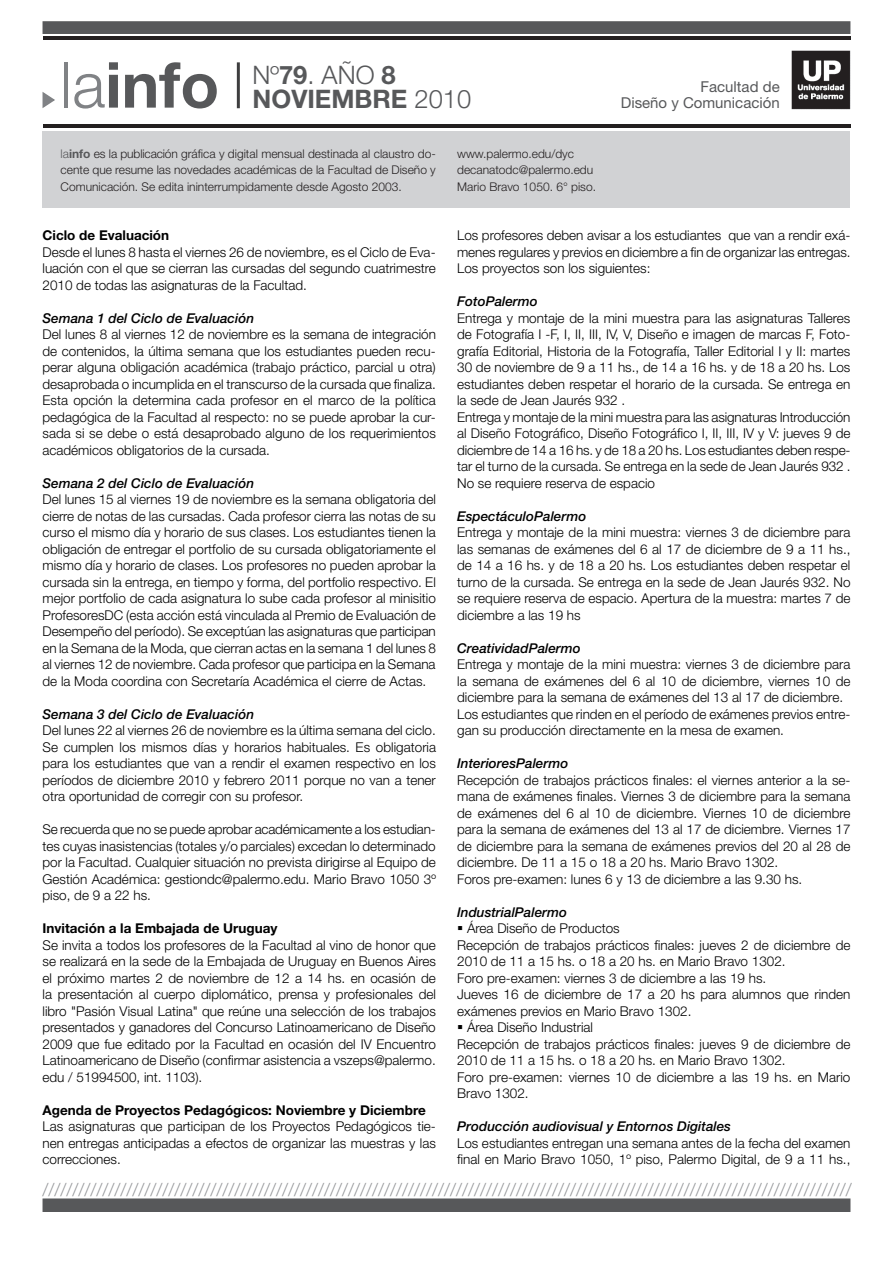
<style>
.page{position:relative;width:893px;height:1263px;background:#fff}
.page>*{position:absolute;margin:0;border:0;box-sizing:border-box;transform-origin:0 0}
.t1{font:700 63.45px "Helvetica Neue";color:#57585a}
.t2{font:700 25.5px "Helvetica Neue";color:#57585a}
.t3{font:300 25.5px "Helvetica Neue";color:#57585a}
.t4{font:300 18px "Helvetica Neue";color:#939598}
.t5{font:15px/16.5px "Helvetica Neue";color:#57585a;text-align:right}
.t6{font:300 13.5px/16.5px "Helvetica Neue";color:#000;text-align:justify}
.t7{font:italic 500 13.5px "Helvetica Neue";color:#000}
.t8{font:700 13.5px "Helvetica Neue";color:#000}
.t9{font:300 12px/16.5px "Helvetica Neue";color:#231f20;text-align:justify}
.s1{font-weight:300;color:#808285}
.s2{font-weight:700}
.s3{font-weight:300}
.s4{color:#57585a}
.s5{font-weight:700;color:#57585a}
</style>
<div class="page">
<div style="left:43px;top:131px;width:807px;height:76px;background:#d1d2d4"></div>
<div style="left:43px;top:1198px;width:807px;height:14px;background:#57585a;border:2px solid #57585a"></div>
<div style="left:43px;top:21px;width:807px;height:13px;background:#57585a;border:2px solid #57585a"></div>
<hr style="left:237px;top:62px;width:3px;height:46px;background:#3e3e3f">
<svg style="left:42px;top:92px;width:13px;height:16px"></svg>
<img style="left:792px;top:51px;width:58px;height:58px">
<hr style="left:43px;top:125px;width:807px;height:3px;background:#231f20">
<hr style="left:43px;top:36px;width:807px;height:3px;background:#231f20">
<h1 class="t1" style="left:61px;top:46px;width:160px"><span class="s1">la</span>info</h1>
<h2 class="t3" style="left:253px;top:59px;width:145px">Nº<span class="s2">79</span>. AÑO <span class="s2">8</span></h2>
<h2 class="t2" style="left:253px;top:83px;width:220px">NOVIEMBRE <span class="s3">2010</span></h2>
<p class="t5" style="left:621px;top:78px;width:160px">Facultad de<br>Diseño y Comunicación</p>
<p class="t9" style="left:61px;top:145px;width:377px"><span class="s4">la</span><span class="s5">info</span> es la publicación gráfica y digital mensual destinada al claustro do&shy;cente que resume las novedades académicas de la Facultad de Diseño y Comunicación. Se edita ininterrumpidamente desde Agosto 2003.</p>
<p class="t9" style="left:457px;top:145px;width:140px;text-align:left">www.palermo.edu/dyc decanatodc@palermo.edu<br>Mario Bravo 1050. 6° piso.</p>
<p class="t6" style="left:457px;top:227px;width:395px">Los profesores deben avisar a los estudiantes que van a rendir exá&shy;menes regulares y previos en diciembre a fin de organizar las entregas.<br>Los proyectos son los siguientes:</p>
<p class="t7" style="left:457px;top:293px;width:82px">FotoPalermo</p>
<p class="t6" style="left:457px;top:309px;width:395px;text-align:left">Entrega y montaje de la mini muestra para las asignaturas Talleres de Fotografía I -F, I, II, III, IV, V, Diseño e imagen de marcas F, Foto&shy;grafía Editorial, Historia de la Fotografía, Taller Editorial I y II: martes 30 de noviembre de 9 a 11 hs., de 14 a 16 hs. y de 18 a 20 hs. Los estudiantes deben respetar el horario de la cursada. Se entrega en la sede de Jean Jaurés 932 .<br>Entrega y montaje de la mini muestra para las asignaturas Introducción al Diseño Fotográfico, Diseño Fotográfico I, II, III, IV y V: jueves 9 de diciembre de 14 a 16 hs. y de 18 a 20 hs. Los estudiantes deben respe&shy;tar el turno de la cursada. Se entrega en la sede de Jean Jaurés 932 .<br>No se requiere reserva de espacio</p>
<p class="t7" style="left:457px;top:508px;width:131px">EspectáculoPalermo</p>
<p class="t6" style="left:457px;top:524px;width:395px">Entrega y montaje de la mini muestra: viernes 3 de diciembre para las semanas de exámenes del 6 al 17 de diciembre de 9 a 11 hs., de 14 a 16 hs. y de 18 a 20 hs. Los estudiantes deben respetar el turno de la cursada. Se entrega en la sede de Jean Jaurés 932. No se requiere reserva de espacio. Apertura de la muestra: martes 7 de diciembre a las 19 hs</p>
<p class="t7" style="left:457px;top:640px;width:125px">CreatividadPalermo</p>
<p class="t6" style="left:457px;top:656px;width:395px;text-align:left">Entrega y montaje de la mini muestra: viernes 3 de diciembre para la semana de exámenes del 6 al 10 de diciembre, viernes 10 de diciembre para la semana de exámenes del 13 al 17 de diciembre.<br>Los estudiantes que rinden en el período de exámenes previos entre&shy;gan su producción directamente en la mesa de examen.</p>
<p class="t7" style="left:457px;top:755px;width:113px">InterioresPalermo</p>
<p class="t6" style="left:457px;top:771px;width:395px;text-align:left">Recepción de trabajos prácticos finales: el viernes anterior a la se&shy;mana de exámenes finales. Viernes 3 de diciembre para la semana de exámenes del 6 al 10 de diciembre. Viernes 10 de diciembre para la semana de exámenes del 13 al 17 de diciembre. Viernes 17 de diciembre para la semana de exámenes previos del 20 al 28 de diciembre. De 11 a 15 o 18 a 20 hs. Mario Bravo 1302.<br>Foros pre-examen: lunes 6 y 13 de diciembre a las 9.30 hs.</p>
<p class="t7" style="left:457px;top:904px;width:112px">IndustrialPalermo</p>
<p class="t6" style="left:457px;top:920px;width:395px;text-align:left">▪ Área Diseño de Productos<br>Recepción de trabajos prácticos finales: jueves 2 de diciembre de 2010 de 11 a 15 hs. o 18 a 20 hs. en Mario Bravo 1302.<br>Foro pre-examen: viernes 3 de diciembre a las 19 hs.<br>Jueves 16 de diciembre de 17 a 20 hs para alumnos que rinden exámenes previos en Mario Bravo 1302.</p>
<p class="t6" style="left:457px;top:1019px;width:395px;text-align:left">▪ Área Diseño Industrial<br>Recepción de trabajos prácticos finales: jueves 9 de diciembre de 2010 de 11 a 15 hs. o 18 a 20 hs. en Mario Bravo 1302.<br>Foro pre-examen: viernes 10 de diciembre a las 19 hs. en Mario Bravo 1302.</p>
<p class="t7" style="left:457px;top:1118px;width:275px">Producción audiovisual y Entornos Digitales</p>
<p class="t6" style="left:457px;top:1134px;width:395px">Los estudiantes entregan una semana antes de la fecha del examen final en Mario Bravo 1050, 1º piso, Palermo Digital, de 9 a 11 hs.,</p>
<h3 class="t4" style="left:43px;top:1179px;width:811px">///////////////////////////////////////////////////////////////////////////////////////////////////////////////////////////////////////</h3>
<p class="t8" style="left:43px;top:227px;width:128px">Ciclo de Evaluación</p>
<p class="t6" style="left:43px;top:243px;width:395px">Desde el lunes 8 hasta el viernes 26 de noviembre, es el Ciclo de Eva&shy;luación con el que se cierran las cursadas del segundo cuatrimestre 2010 de todas las asignaturas de la Facultad.</p>
<p class="t7" style="left:43px;top:310px;width:213px">Semana 1 del Ciclo de Evaluación</p>
<p class="t6" style="left:43px;top:326px;width:395px">Del lunes 8 al viernes 12 de noviembre es la semana de integración de contenidos, la última semana que los estudiantes pueden recu&shy;perar alguna obligación académica (trabajo práctico, parcial u otra) desaprobada o incumplida en el transcurso de la cursada que finaliza.<br>Esta opción la determina cada profesor en el marco de la política pedagógica de la Facultad al respecto: no se puede aprobar la cur&shy;sada si se debe o está desaprobado alguno de los requerimientos académicos obligatorios de la cursada.</p>
<p class="t7" style="left:43px;top:475px;width:213px">Semana 2 del Ciclo de Evaluación</p>
<p class="t6" style="left:43px;top:491px;width:395px">Del lunes 15 al viernes 19 de noviembre es la semana obligatoria del cierre de notas de las cursadas. Cada profesor cierra las notas de su curso el mismo día y horario de sus clases. Los estudiantes tienen la obligación de entregar el portfolio de su cursada obligatoriamente el mismo día y horario de clases. Los profesores no pueden aprobar la cursada sin la entrega, en tiempo y forma, del portfolio respectivo. El mejor portfolio de cada asignatura lo sube cada profesor al minisitio ProfesoresDC (esta acción está vinculada al Premio de Evaluación de Desempeño del período). Se exceptúan las asignaturas que participan en la Semana de la Moda, que cierran actas en la semana 1 del lunes 8 al viernes 12 de noviembre. Cada profesor que participa en la Semana de la Moda coordina con Secretaría Académica el cierre de Actas.</p>
<p class="t7" style="left:43px;top:706px;width:213px">Semana 3 del Ciclo de Evaluación</p>
<p class="t6" style="left:43px;top:722px;width:395px">Del lunes 22 al viernes 26 de noviembre es la última semana del ciclo.<br>Se cumplen los mismos días y horarios habituales. Es obligatoria para los estudiantes que van a rendir el examen respectivo en los períodos de diciembre 2010 y febrero 2011 porque no van a tener otra oportunidad de corregir con su profesor.</p>
<p class="t6" style="left:43px;top:821px;width:395px">Se recuerda que no se puede aprobar académicamente a los estudian&shy;tes cuyas inasistencias (totales y/o parciales) excedan lo determinado por la Facultad. Cualquier situación no prevista dirigirse al Equipo de Gestión Académica: gestiondc@palermo.edu. Mario Bravo 1050 3º piso, de 9 a 22 hs.</p>
<p class="t8" style="left:43px;top:920px;width:236px">Invitación a la Embajada de Uruguay</p>
<p class="t6" style="left:43px;top:936px;width:395px">Se invita a todos los profesores de la Facultad al vino de honor que se realizará en la sede de la Embajada de Uruguay en Buenos Aires el próximo martes 2 de noviembre de 12 a 14 hs. en ocasión de la presentación al cuerpo diplomático, prensa y profesionales del libro "Pasión Visual Latina" que reúne una selección de los trabajos presentados y ganadores del Concurso Latinoamericano de Diseño 2009 que fue editado por la Facultad en ocasión del IV Encuentro Latinoamericano de Diseño (confirmar asistencia a vszeps@palermo. edu / 51994500, int. 1103).</p>
<p class="t8" style="left:43px;top:1101px;width:385px">Agenda de Proyectos Pedagógicos: Noviembre y Diciembre</p>
<p class="t6" style="left:43px;top:1118px;width:395px">Las asignaturas que participan de los Proyectos Pedagógicos tie&shy;nen entregas anticipadas a efectos de organizar las muestras y las correcciones.</p>
</div>
